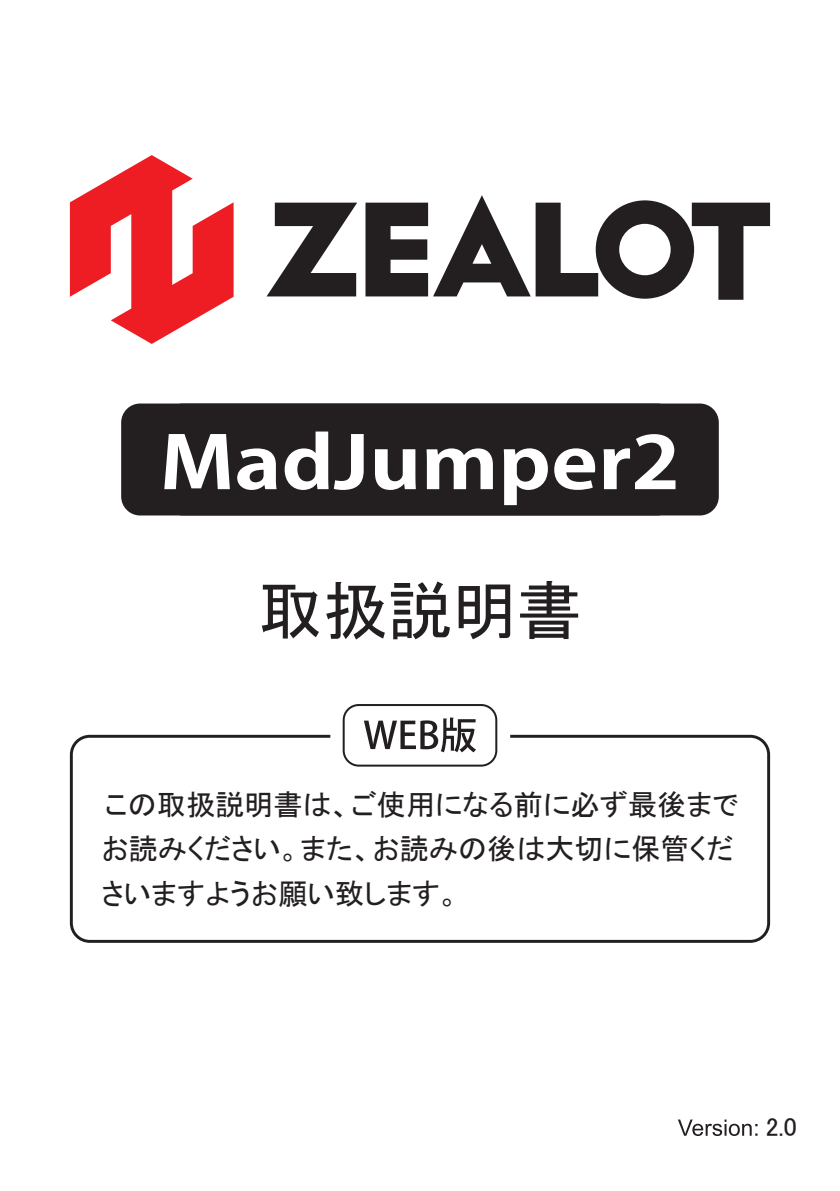
<style>
.page{position:relative;width:840px;height:1191px;background:#fff}
.page>*{position:absolute;margin:0;border:0;box-sizing:border-box;transform-origin:0 0}
.t1{font:700 71.6px "Koz Go Pr 6 N";color:#fff;scale:1.19 1}
.t2{font:29px/44.6px "MS P Gothic";color:#231f20}
.t3{font:25.8px "MS P Gothic";color:#231f20}
</style>
<div class="page">
<svg style="left:70px;top:155px;width:163px;height:189px"></svg>
<svg style="left:365px;top:195px;width:404px;height:105px"></svg>
<svg style="left:267px;top:203px;width:90px;height:93px"></svg>
<div style="left:342px;top:704px;width:155px;height:62px;border:2px solid #231f20;border-radius:15px"></div>
<svg style="left:262px;top:585px;width:57px;height:53px"></svg>
<svg style="left:326px;top:582px;width:58px;height:57px"></svg>
<svg style="left:391px;top:581px;width:58px;height:58px"></svg>
<svg style="left:458px;top:584px;width:52px;height:55px"></svg>
<svg style="left:520px;top:581px;width:58px;height:58px"></svg>
<div style="left:70px;top:735px;width:699px;height:207px;border:3px solid #231f20;border-radius:18px"></div>
<svg style="left:363px;top:717px;width:113px;height:35px"></svg>
<div style="left:121px;top:403px;width:597px;height:112px;background:#231f20;border-radius:19px"></div>
<svg style="left:678px;top:1119px;width:79px;height:17px"></svg>
<h1 class="t1" style="left:160px;top:422px;width:438px">MadJumper2</h1>
<p class="t2" style="left:101px;top:782px;width:638px">この取扱説明書は、ご使用になる前に必ず最後までお読みください。また、お読みの後は大切に保管くださいますようお願い致します。</p>
<p class="t3" style="left:765px;top:1113px;width:33px">2.0</p>
</div>
